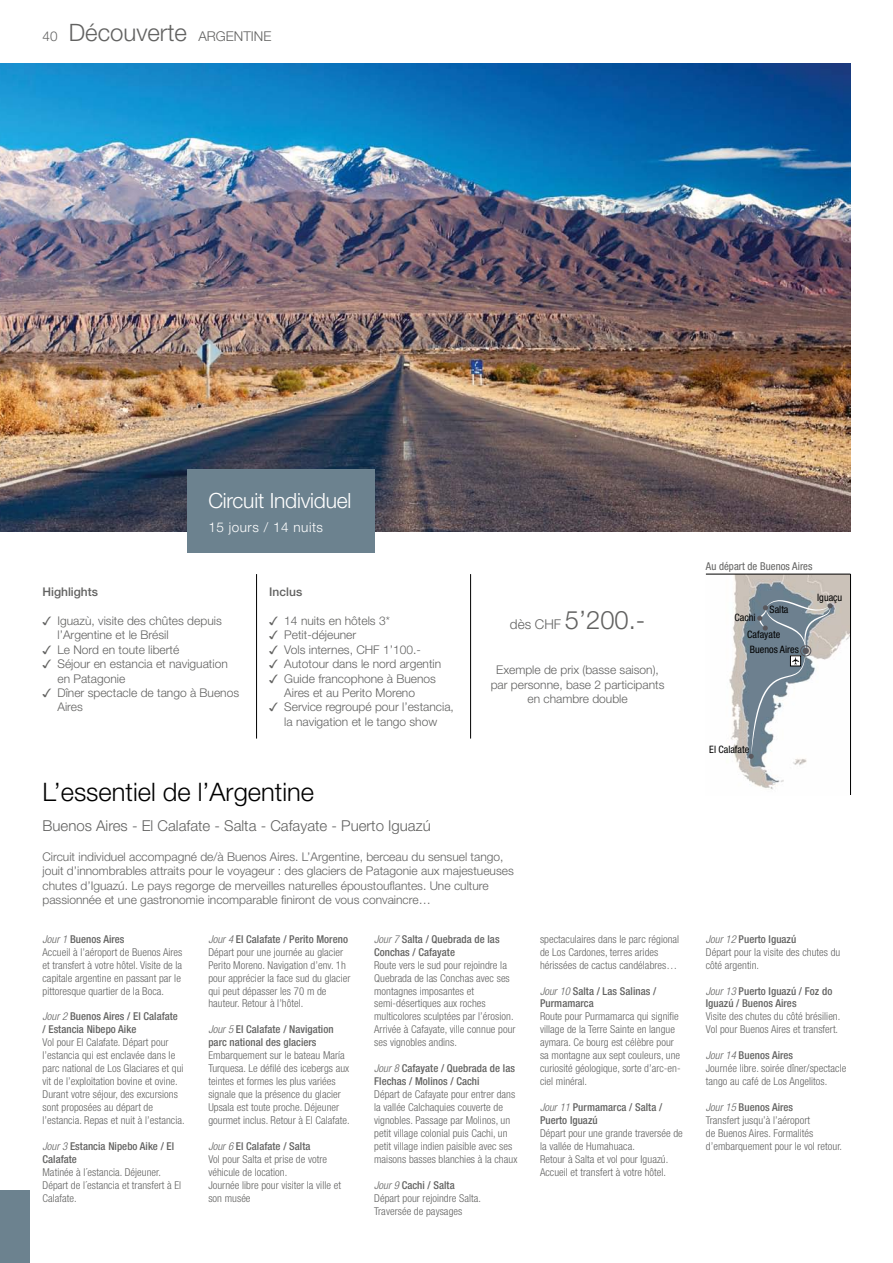
<style>
.page{position:relative;width:893px;height:1263px;background:#fff}
.page>*{position:absolute;margin:0;border:0;box-sizing:border-box;transform-origin:0 0}
.t1{font:300 25.5px "Helvetica Neue";color:#000}
.t2{font:300 25.5px "Helvetica Neue";color:#626261}
.t3{font:300 21px "Helvetica Neue";letter-spacing:-.01em;color:#fff}
.t4{font:300 15px "Helvetica Neue";color:#626261}
.t5{font:300 13.5px "Helvetica Neue";color:#626261}
.t6{font:300 13.5px "Helvetica Neue";letter-spacing:.04em;color:#fff}
.t7{font:300 12px/14.4px "Helvetica Neue";color:#626261}
.t8{font:500 12px "Helvetica Neue";color:#626261}
.t9{font:300 condensed 10.8px/12.9px "Helvetica Neue";letter-spacing:.005em;color:#626261}
.t10{font:500 condensed 10.8px/12.9px "Helvetica Neue";letter-spacing:.005em;color:#626261}
.t11{font:condensed 10.8px "Helvetica Neue";letter-spacing:.005em;color:#626261}
.t12{font:condensed 10.2px "Helvetica Neue";color:#000}
.s1{font-size:24px}
.s2{font-family:"Monotype Sorts";font-weight:400}
.s3{font-size:13.5px}
.s4{font-style:italic}
.s5{font-weight:500}
.s6{font-weight:300;font-style:italic}
</style>
<div class="page">
<div style="left:0;top:1191px;width:30px;height:72px;background:#6c828f"></div>
<img style="left:0;top:64px;width:850px;height:467px">
<div style="left:187px;top:470px;width:187px;height:83px;background:#6c828f"></div>
<hr style="left:470px;top:574px;width:1px;height:164px;background:#000">
<hr style="left:256px;top:574px;width:1px;height:164px;background:#000">
<img style="left:729px;top:575px;width:121px;height:215px">
<svg style="left:749px;top:600px;width:84px;height:159px"></svg>
<div style="left:800px;top:646px;width:11px;height:10px;border:1px solid #5a585d;border-radius:50%"></div>
<hr style="left:706px;top:574px;width:144px;height:1px;background:#000">
<hr style="left:850px;top:574px;width:1px;height:221px;background:#000">
<p class="t5" style="left:43px;top:28px;width:230px">40 <span class="s1">Découverte</span> ARGENTINE</p>
<h2 class="t3" style="left:208px;top:487px;width:145px">Circuit Individuel</h2>
<p class="t6" style="left:208px;top:518px;width:116px">15 jours / 14 nuits</p>
<p class="t8" style="left:43px;top:585px;width:57px">Highlights</p>
<p class="t7" style="left:43px;top:613px;width:181px"><span class="s2">3</span> Iguazù, visite des chûtes depuis</p>
<p class="t7" style="left:58px;top:628px;width:113px">l’Argentine et le Brésil</p>
<p class="t7" style="left:43px;top:642px;width:138px"><span class="s2">3</span> Le Nord en toute liberté</p>
<p class="t7" style="left:43px;top:656px;width:187px"><span class="s2">3</span> Séjour en estancia et naviguation</p>
<p class="t7" style="left:58px;top:671px;width:69px">en Patagonie</p>
<p class="t7" style="left:43px;top:685px;width:198px"><span class="s2">3</span> Dîner spectacle de tango à Buenos</p>
<p class="t7" style="left:58px;top:700px;width:27px">Aires</p>
<p class="t8" style="left:269px;top:585px;width:34px">Inclus</p>
<p class="t7" style="left:269px;top:613px;width:122px"><span class="s2">3</span> 14 nuits en hôtels 3*</p>
<p class="t7" style="left:269px;top:628px;width:89px"><span class="s2">3</span> Petit-déjeuner</p>
<p class="t7" style="left:269px;top:642px;width:153px"><span class="s2">3</span> Vols internes, CHF 1’100.-</p>
<p class="t7" style="left:269px;top:656px;width:173px"><span class="s2">3</span> Autotour dans le nord argentin</p>
<p class="t7" style="left:269px;top:671px;width:168px"><span class="s2">3</span> Guide francophone à Buenos</p>
<p class="t7" style="left:284px;top:685px;width:132px">Aires et au Perito Moreno</p>
<p class="t7" style="left:269px;top:700px;width:186px"><span class="s2">3</span> Service regroupé pour l’estancia,</p>
<p class="t7" style="left:284px;top:714px;width:154px">la navigation et le tango show</p>
<h1 class="t2" style="left:510px;top:605px;width:137px"><span class="s3">dès CHF</span> 5’200.-</h1>
<p class="t7" style="left:491px;top:663px;width:175px;text-align:center">Exemple de prix (basse saison), par personne, base 2 participants en chambre double</p>
<h1 class="t1" style="left:43px;top:776px;width:273px">L’essentiel de l’Argentine</h1>
<h3 class="t4" style="left:43px;top:817px;width:390px">Buenos Aires - El Calafate - Salta - Cafayate - Puerto Iguazú</h3>
<p class="t7" style="left:43px;top:849px;width:473px">Circuit individuel accompagné de/à Buenos Aires. L’Argentine, berceau du sensuel tango, jouit d’innombrables attraits pour le voyageur : des glaciers de Patagonie aux majestueuses chutes d’Iguazú. Le pays regorge de merveilles naturelles époustouflantes. Une culture passionnée et une gastronomie incomparable finiront de vous convaincre…</p>
<p class="t9" style="left:43px;top:932px;width:141px"><span class="s4">Jour 1</span> <span class="s5">Buenos Aires<br></span>Accueil à l’aéroport de Buenos Aires et transfert à votre hôtel. Visite de la capitale argentine en passant par le pittoresque quartier de la Boca.</p>
<p class="t10" style="left:43px;top:1010px;width:137px"><span class="s6">Jour 2</span> Buenos Aires / El Calafate / Estancia Nibepo Aike</p>
<p class="t9" style="left:43px;top:1036px;width:144px">Vol pour El Calafate. Départ pour l’estancia qui est enclavée dans le parc national de Los Glaciares et qui vit de l’exploitation bovine et ovine.<br>Durant votre séjour, des excursions sont proposées au départ de l’estancia. Repas et nuit à l’estancia.</p>
<p class="t10" style="left:43px;top:1139px;width:133px"><span class="s6">Jour 3</span> Estancia Nipebo Aike / El<br>Calafate</p>
<p class="t9" style="left:43px;top:1165px;width:140px">Matinée à l´estancia. Déjeuner.<br>Départ de l´estancia et transfert à El<br>Calafate.</p>
<p class="t9" style="left:208px;top:932px;width:144px"><span class="s4">Jour 4</span> <span class="s5">El Calafate / Perito Moreno<br></span>Départ pour une journée au glacier<br>Perito Moreno. Navigation d’env. 1h pour apprécier la face sud du glacier qui peut dépasser les 70 m de hauteur. Retour à l’hôtel.</p>
<p class="t10" style="left:208px;top:1023px;width:127px"><span class="s6">Jour 5</span> El Calafate / Navigation parc national des glaciers</p>
<p class="t9" style="left:208px;top:1049px;width:143px">Embarquement sur le bateau María Turquesa. Le défilé des icebergs aux teintes et formes les plus variées signale que la présence du glacier Upsala est toute proche. Déjeuner gourmet inclus. Retour à El Calafate.</p>
<p class="t9" style="left:208px;top:1140px;width:134px"><span class="s4">Jour 6</span> <span class="s5">El Calafate / Salta<br></span>Vol pour Salta et prise de votre véhicule de location.<br>Journée libre pour visiter la ville et son musée</p>
<p class="t10" style="left:374px;top:932px;width:127px"><span class="s6">Jour 7</span> Salta / Quebrada de las<br>Conchas / Cafayate</p>
<p class="t9" style="left:374px;top:958px;width:143px">Route vers le sud pour rejoindre la<br>Quebrada de las Conchas avec ses montagnes imposantes et semi-désertiques aux roches multicolores sculptées par l’érosion.<br>Arrivée à Cafayate, ville connue pour ses vignobles andins.</p>
<p class="t10" style="left:374px;top:1062px;width:142px"><span class="s6">Jour 8</span> Cafayate / Quebrada de las<br>Flechas / Molinos / Cachi</p>
<p class="t9" style="left:374px;top:1088px;width:145px">Départ de Cafayate pour entrer dans la vallée Calchaquies couverte de vignobles. Passage par Molinos, un petit village colonial puis Cachi, un petit village indien paisible avec ses maisons basses blanchies à la chaux</p>
<p class="t9" style="left:374px;top:1178px;width:108px"><span class="s4">Jour 9</span> <span class="s5">Cachi / Salta<br></span>Départ pour rejoindre Salta.<br>Traversée de paysages</p>
<p class="t9" style="left:540px;top:932px;width:141px">spectaculaires dans le parc régional de Los Cardones, terres arides hérissées de cactus candélabres…</p>
<p class="t10" style="left:540px;top:984px;width:118px"><span class="s6">Jour 10</span> Salta / Las Salinas /<br>Purmamarca</p>
<p class="t9" style="left:540px;top:1010px;width:142px">Route pour Purmamarca qui signifie village de la Terre Sainte en langue aymara. Ce bourg est célèbre pour sa montagne aux sept couleurs, une curiosité géologique, sorte d’arc-en&shy;ciel minéral.</p>
<p class="t10" style="left:540px;top:1101px;width:124px"><span class="s6">Jour 11</span> Purmamarca / Salta /<br>Puerto Iguazú</p>
<p class="t9" style="left:540px;top:1127px;width:144px">Départ pour une grande traversée de la vallée de Humahuaca.<br>Retour à Salta et vol pour Iguazú.<br>Accueil et transfert à votre hôtel.</p>
<p class="t11" style="left:706px;top:560px;width:108px">Au départ de Buenos Aires</p>
<p class="t12" style="left:734px;top:611px;width:23px">Cachi</p>
<p class="t12" style="left:770px;top:604px;width:20px">Salta</p>
<p class="t12" style="left:747px;top:629px;width:35px">Cafayate</p>
<p class="t12" style="left:750px;top:643px;width:50px">Buenos Aires</p>
<p class="t12" style="left:817px;top:591px;width:27px">Iguaçu</p>
<p class="t12" style="left:709px;top:744px;width:42px">El Calafate</p>
<p class="t9" style="left:706px;top:932px;width:136px"><span class="s4">Jour 12</span> <span class="s5">Puerto Iguazú<br></span>Départ pour la visite des chutes du côté argentin.</p>
<p class="t10" style="left:706px;top:984px;width:128px"><span class="s6">Jour 13</span> Puerto Iguazú / Foz do<br>Iguazú / Buenos Aires</p>
<p class="t9" style="left:706px;top:1010px;width:136px">Visite des chutes du côté brésilien.<br>Vol pour Buenos Aires et transfert.</p>
<p class="t9" style="left:706px;top:1049px;width:142px"><span class="s4">Jour 14</span> <span class="s5">Buenos Aires<br></span>Journée libre. soirée dîner/spectacle tango au café de Los Angelitos.</p>
<p class="t9" style="left:706px;top:1101px;width:138px"><span class="s4">Jour 15</span> <span class="s5">Buenos Aires<br></span>Transfert jusqu’à l’aéroport<br>de Buenos Aires. Formalités d’embarquement pour le vol retour.</p>
</div>
